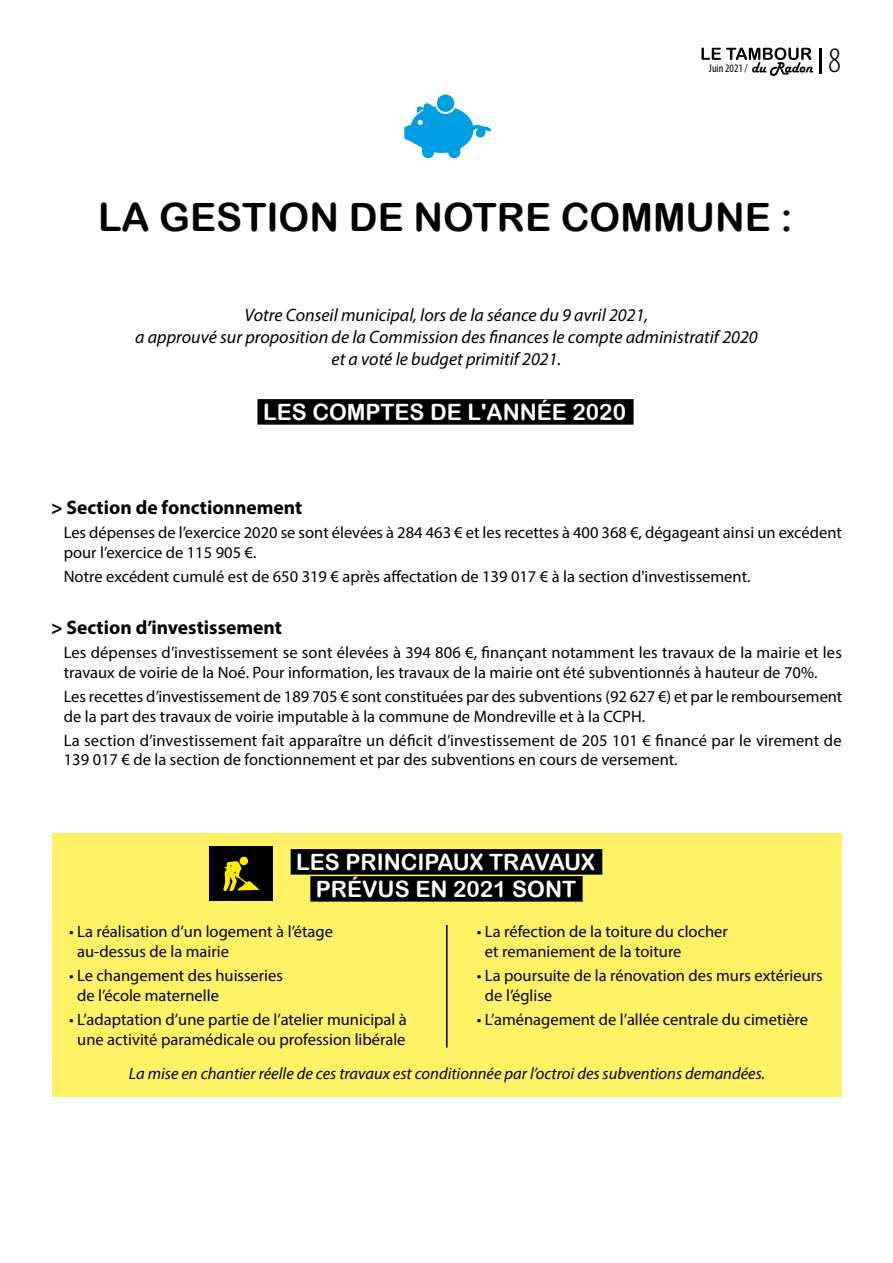
<style>
.page{position:relative;width:893px;height:1263px;background:#fff}
.page>*{position:absolute;margin:0;border:0;box-sizing:border-box;transform-origin:0 0}
.t1{font:39px "Arial Rounded MT Bold";color:#000}
.t2{font:300 condensed 35.85px "Myriad Pro";color:#000}
.t3{font:22.5px "Arial Rounded MT Bold";color:#fff}
.t4{font:700 19.5px "Myriad Pro";color:#000}
.t5{font:italic 18px/21.6px "Myriad Pro";color:#000;text-align:center}
.t6{font:16.5px/19.8px "Myriad Pro";color:#000}
.t7{font:italic 16.5px "Myriad Pro";color:#000}
.t8{font:condensed 11.55px "Myriad Pro";color:#000}
.s1{color:#000}
</style>
<div class="page">
<svg style="left:701px;top:48px;width:112px;height:28px"></svg>
<hr style="left:819px;top:48px;width:3px;height:25px;background:#000">
<div style="left:257px;top:399px;width:377px;height:26px;background:#000"></div>
<div style="left:437px;top:95px;width:17px;height:17px;background:#009fe3;border-radius:50%"></div>
<svg style="left:404px;top:102px;width:87px;height:56px"></svg>
<div style="left:52px;top:833px;width:790px;height:264px;background:#fff265"></div>
<div style="left:291px;top:849px;width:311px;height:26px;background:#000"></div>
<div style="left:310px;top:876px;width:273px;height:26px;background:#000"></div>
<div style="left:209px;top:846px;width:64px;height:54px;background:#000"></div>
<div style="left:240px;top:857px;width:8px;height:8px;background:#ffed00;border-radius:50%"></div>
<svg style="left:223px;top:861px;width:36px;height:30px"></svg>
<hr style="left:446px;top:925px;width:2px;height:122px;background:#000">
<p class="t8" style="left:709px;top:61px;width:41px">juin 2021 /</p>
<h2 class="t2" style="left:828px;top:39px;width:14px">8</h2>
<h1 class="t1" style="left:98px;top:194px;width:696px">LA GESTION DE NOTRE COMMUNE :</h1>
<p class="t5" style="left:135px;top:304px;width:624px">Votre Conseil municipal, lors de la séance du 9 avril 2021,<br>a approuvé sur proposition de la Commission des finances le compte administratif 2020 et a voté le budget primitif 2021.</p>
<h3 class="t3" style="left:263px;top:399px;width:68px">LES COM</h3>
<h3 class="t3" style="left:366px;top:399px;width:269px">PTES DE L'ANNÉE 2020<span class="s1">-</span></h3>
<p class="t4" style="left:51px;top:495px;width:253px">&gt; Section de fonctionnement</p>
<p class="t6" style="left:64px;top:522px;width:780px">Les dépenses de l’exercice 2020 se sont élevées à 284 463 € et les recettes à 400 368 €, dégageant ainsi un excédent pour l’exercice de 115 905 €.</p>
<p class="t6" style="left:64px;top:566px;width:688px">Notre excédent cumulé est de 650 319 € après affectation de 139 017 € à la section d'investissement.</p>
<p class="t4" style="left:51px;top:614px;width:232px">&gt; Section d’investissement</p>
<p class="t6" style="left:64px;top:642px;width:780px">Les dépenses d’investissement se sont élevées à 394 806 €, finançant notamment les travaux de la mairie et les travaux de voirie de la Noé. Pour information, les travaux de la mairie ont été subventionnés à hauteur de 70%.</p>
<p class="t6" style="left:64px;top:686px;width:780px">Les recettes d’investissement de 189 705 € sont constituées par des subventions (92 627 €) et par le remboursement de la part des travaux de voirie imputable à la commune de Mondreville et à la CCPH.</p>
<p class="t6" style="left:64px;top:730px;width:779px">La section d’investissement fait apparaître un déficit d’investissement de 205 101 € financé par le virement de<br>139 017 € de la section de fonctionnement et par des subventions en cours de versement.</p>
<h3 class="t3" style="left:296px;top:849px;width:78px">LES PRINCI</h3>
<h3 class="t3" style="left:424px;top:849px;width:30px">PAUX</h3>
<h3 class="t3" style="left:489px;top:849px;width:16px">TRAVAUX</h3>
<h3 class="t3" style="left:316px;top:876px;width:32px">PRÉVUS</h3>
<h3 class="t3" style="left:415px;top:876px;width:114px">EN 2021 SONT</h3>
<p class="t6" style="left:77px;top:921px;width:257px;text-indent:-8px">• La réalisation d’un logement à l’étage au-dessus de la mairie</p>
<p class="t6" style="left:77px;top:965px;width:207px;text-indent:-8px">• Le changement des huisseries de l’école maternelle</p>
<p class="t6" style="left:69px;top:1009px;width:339px;text-align:center">• L’adaptation d’une partie de l’atelier municipal à une activité paramédicale ou profession libérale</p>
<p class="t6" style="left:485px;top:921px;width:244px;text-indent:-8px">• La réfection de la toiture du clocher et remaniement de la toiture</p>
<p class="t6" style="left:485px;top:965px;width:339px;text-indent:-8px">• La poursuite de la rénovation des murs extérieurs de l’église</p>
<p class="t6" style="left:477px;top:1009px;width:333px">• L’aménagement de l’allée centrale du cimetière</p>
<p class="t7" style="left:129px;top:1063px;width:638px">La mise en chantier réelle de ces travaux est conditionnée par l’octroi des subventions demandées.</p>
</div>
